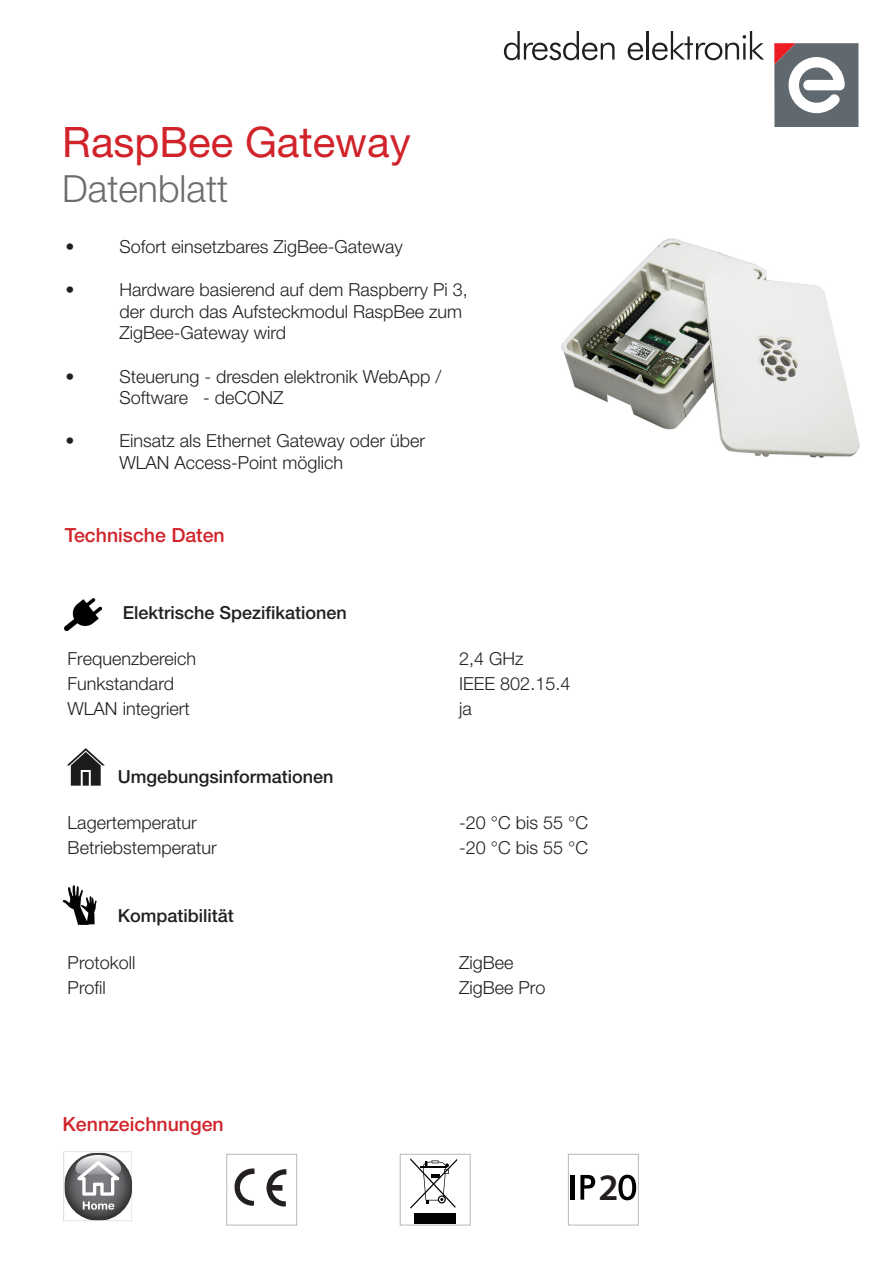
<style>
.page{position:relative;width:893px;height:1263px;background:#fff}
.page>*{position:absolute;margin:0;border:0;box-sizing:border-box;transform-origin:0 0}
.t1{font:42px "Helvetica Neue LT Std";color:#d1232a}
.t2{font:300 37.5px "Helvetica Neue LT Std";color:#6c6d70}
.t3{font:600 37.5px "Myriad Pro";color:#231f20}
.t4{font:500 19.5px "Helvetica Neue LT Std";color:#d1232a}
.t5{font:300 18px/21.6px "Helvetica Neue LT Std";color:#231f20}
.t6{font:500 18px "Helvetica Neue LT Std";color:#231f20}
</style>
<div class="page">
<img style="left:226px;top:1153px;width:72px;height:70px">
<svg style="left:504px;top:32px;width:110px;height:28px"></svg>
<svg style="left:628px;top:43px;width:15px;height:17px"></svg>
<hr style="left:646px;top:32px;width:3px;height:28px;background:#231f20">
<svg style="left:652px;top:32px;width:112px;height:28px"></svg>
<svg style="left:774px;top:43px;width:84px;height:83px"></svg>
<img style="left:65px;top:598px;width:37px;height:32px">
<svg style="left:67px;top:748px;width:38px;height:38px"></svg>
<svg style="left:63px;top:885px;width:34px;height:40px"></svg>
<div style="left:414px;top:1214px;width:41px;height:10px;background:#000"></div>
<svg style="left:410px;top:1158px;width:47px;height:50px"></svg>
<hr style="left:571px;top:1175px;width:4px;height:25px;background:#000001">
<svg style="left:580px;top:1175px;width:15px;height:25px"></svg>
<svg style="left:618px;top:1175px;width:18px;height:25px"></svg>
<img style="left:64px;top:1152px;width:69px;height:69px;border-radius:34px">
<svg style="left:75px;top:1155px;width:46px;height:40px"></svg>
<svg style="left:83px;top:1201px;width:31px;height:9px"></svg>
<div style="left:64px;top:1152px;width:69px;height:69px;border:1px solid #fff"></div>
<img style="left:561px;top:238px;width:298px;height:219px">
<p class="t1" style="left:62px;top:117px;width:350px">RaspBee Gateway</p>
<p class="t2" style="left:62px;top:165px;width:167px">Datenblatt</p>
<p class="t5" style="left:65px;top:235px;width:10px">•</p>
<p class="t5" style="left:119px;top:235px;width:285px">Sofort einsetzbares ZigBee-Gateway</p>
<p class="t5" style="left:65px;top:279px;width:10px">•</p>
<p class="t5" style="left:119px;top:279px;width:350px">Hardware basierend auf dem Raspberry Pi 3, der durch das Aufsteckmodul RaspBee zum<br>ZigBee-Gateway wird</p>
<p class="t5" style="left:65px;top:365px;width:10px">•</p>
<p class="t5" style="left:119px;top:365px;width:324px">Steuerung - dresden elektronik WebApp /<br>Software - deCONZ</p>
<p class="t5" style="left:65px;top:430px;width:10px">•</p>
<p class="t5" style="left:119px;top:430px;width:307px">Einsatz als Ethernet Gateway oder über<br>WLAN Access-Point möglich</p>
<p class="t4" style="left:65px;top:524px;width:162px">Technische Daten</p>
<p class="t6" style="left:123px;top:601px;width:226px">Elektrische Spezifikationen</p>
<p class="t5" style="left:68px;top:647px;width:130px">Frequenzbereich</p>
<p class="t5" style="left:459px;top:647px;width:66px">2,4 GHz</p>
<p class="t5" style="left:68px;top:672px;width:108px">Funkstandard</p>
<p class="t5" style="left:459px;top:672px;width:113px">IEEE 802.15.4</p>
<p class="t5" style="left:68px;top:697px;width:124px">WLAN integriert</p>
<p class="t5" style="left:459px;top:697px;width:14px">ja</p>
<p class="t6" style="left:118px;top:766px;width:217px">Umgebungsinformationen</p>
<p class="t5" style="left:68px;top:812px;width:131px">Lagertemperatur</p>
<p class="t5" style="left:459px;top:812px;width:130px">-20 °C bis 55 °C</p>
<p class="t5" style="left:68px;top:837px;width:151px">Betriebstemperatur</p>
<p class="t5" style="left:459px;top:837px;width:130px">-20 °C bis 55 °C</p>
<p class="t6" style="left:118px;top:905px;width:118px">Kompatibilität</p>
<p class="t5" style="left:68px;top:951px;width:69px">Protokoll</p>
<p class="t5" style="left:459px;top:951px;width:56px">ZigBee</p>
<p class="t5" style="left:68px;top:976px;width:40px">Profil</p>
<p class="t5" style="left:459px;top:976px;width:88px">ZigBee Pro</p>
<p class="t4" style="left:63px;top:1112px;width:163px">Kennzeichnungen</p>
<h2 class="t3" style="left:598px;top:1163px;width:22px">2</h2>
</div>
